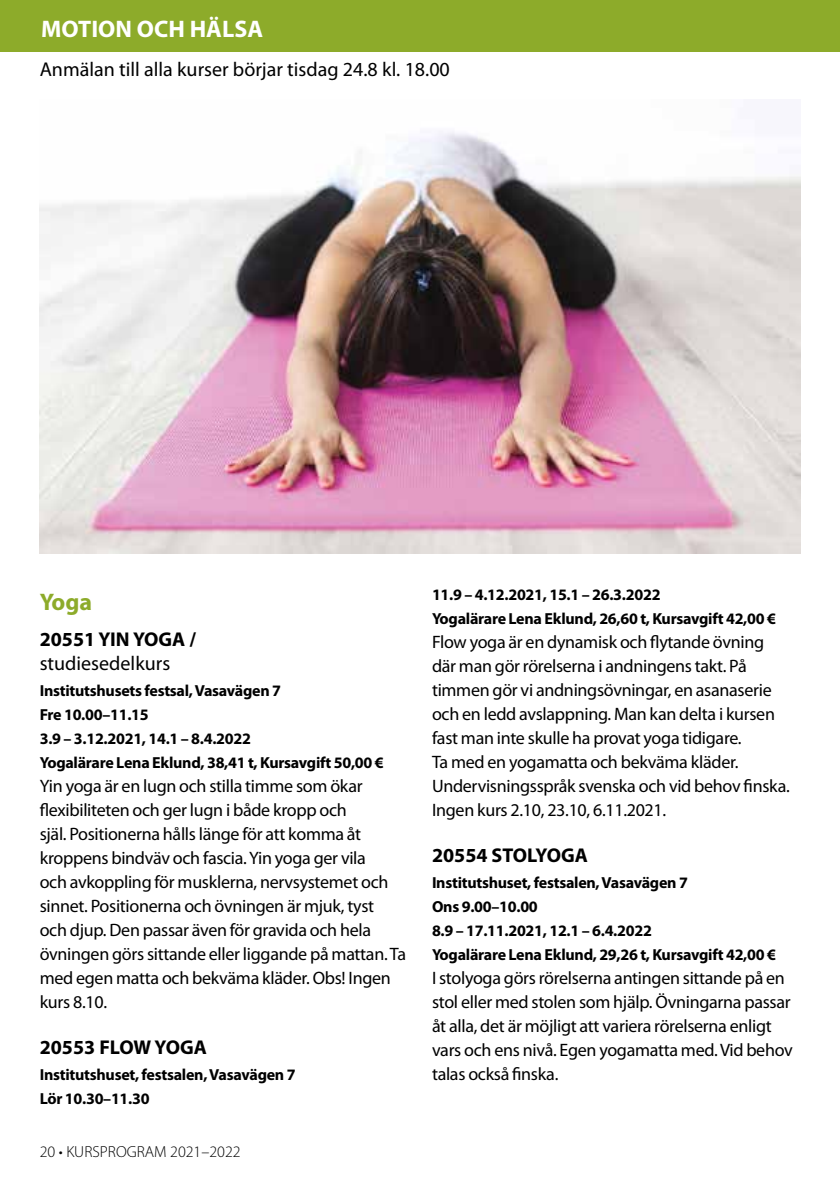
<style>
.page{position:relative;width:840px;height:1191px;background:#fff}
.page>*{position:absolute;margin:0;border:0;box-sizing:border-box;transform-origin:0 0}
.t1{font:700 24px "Myriad Pro";color:#fff}
.t2{font:700 24px "Myriad Pro";color:#8dab2a}
.t3{font:20px "Myriad Pro";color:#000}
.t4{font:700 20px "Myriad Pro";color:#000}
.t5{font:18px/24px "Myriad Pro";letter-spacing:-.015em;color:#000}
.t6{font:700 16px/24px "Myriad Pro";letter-spacing:-.015em;color:#000}
.t7{font:300 16px "Myriad Pro";color:#000}
</style>
<div class="page">
<div style="left:0;top:0;width:839px;height:51px;background:#8dab2a"></div>
<img style="left:40px;top:131px;width:759px;height:423px">
<h1 class="t1" style="left:41px;top:15px;width:223px">MOTION OCH HÄLSA</h1>
<p class="t3" style="left:40px;top:58px;width:411px">Anmälan till alla kurser börjar tisdag 24.8 kl. 18.00</p>
<h1 class="t2" style="left:40px;top:588px;width:54px">Yoga</h1>
<p class="t4" style="left:40px;top:628px;width:158px">20551 YIN YOGA /</p>
<p class="t3" style="left:40px;top:652px;width:132px">studiesedelkurs</p>
<p class="t6" style="left:40px;top:679px;width:345px">Institutshusets festsal, Vasavägen 7<br>Fre 10.00–11.15<br>3.9 – 3.12.2021, 14.1 – 8.4.2022<br>Yogalärare Lena Eklund, 38,41 t, Kursavgift 50,00 €</p>
<p class="t5" style="left:40px;top:774px;width:367px">Yin yoga är en lugn och stilla timme som ökar flexibiliteten och ger lugn i både kropp och<br>själ. Positionerna hålls länge för att komma åt kroppens bindväv och fascia. Yin yoga ger vila<br>och avkoppling för musklerna, nervsystemet och sinnet. Positionerna och övningen är mjuk, tyst<br>och djup. Den passar även för gravida och hela övningen görs sittande eller liggande på mattan. Ta med egen matta och bekväma kläder. Obs! Ingen kurs 8.10.</p>
<p class="t4" style="left:40px;top:1036px;width:168px">20553 FLOW YOGA</p>
<p class="t6" style="left:40px;top:1063px;width:257px">Institutshuset, festsalen, Vasavägen 7<br>Lör 10.30–11.30</p>
<p class="t7" style="left:40px;top:1142px;width:202px">20 • KURSPROGRAM 2021–2022</p>
<p class="t6" style="left:432px;top:583px;width:345px">11.9 – 4.12.2021, 15.1 – 26.3.2022<br>Yogalärare Lena Eklund, 26,60 t, Kursavgift 42,00 €</p>
<p class="t5" style="left:432px;top:630px;width:359px">Flow yoga är en dynamisk och flytande övning där man gör rörelserna i andningens takt. På timmen gör vi andningsövningar, en asanaserie och en ledd avslappning. Man kan delta i kursen fast man inte skulle ha provat yoga tidigare.<br>Ta med en yogamatta och bekväma kläder.<br>Undervisningsspråk svenska och vid behov finska.<br>Ingen kurs 2.10, 23.10, 6.11.2021.</p>
<p class="t4" style="left:432px;top:844px;width:157px">20554 STOLYOGA</p>
<p class="t6" style="left:432px;top:871px;width:345px">Institutshuset, festsalen, Vasavägen 7<br>Ons 9.00–10.00<br>8.9 – 17.11.2021, 12.1 – 6.4.2022<br>Yogalärare Lena Eklund, 29,26 t, Kursavgift 42,00 €</p>
<p class="t5" style="left:432px;top:966px;width:362px">I stolyoga görs rörelserna antingen sittande på en stol eller med stolen som hjälp. Övningarna passar åt alla, det är möjligt att variera rörelserna enligt vars och ens nivå. Egen yogamatta med. Vid behov talas också finska.</p>
</div>
